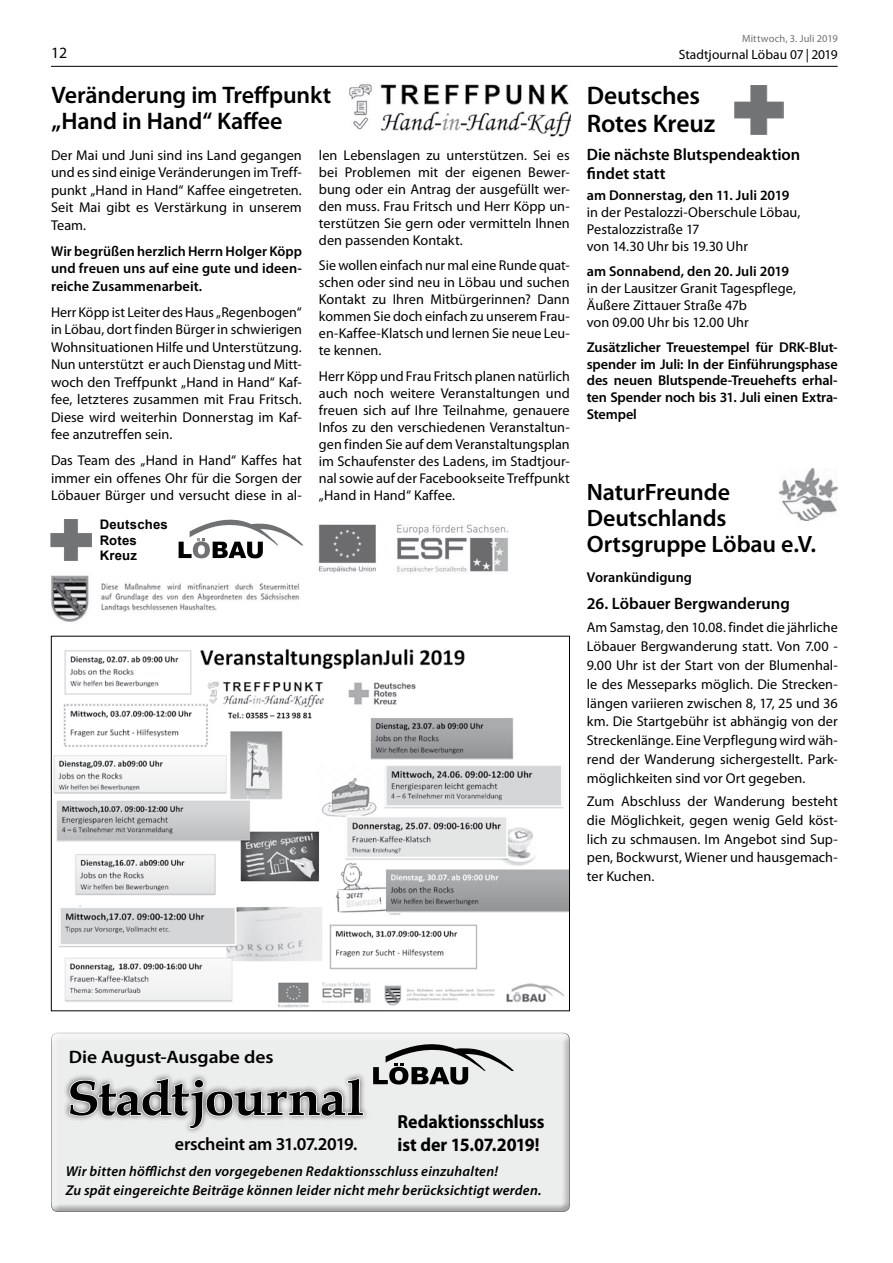
<style>
.page{position:relative;width:893px;height:1263px;background:#fff}
.page>*{position:absolute;margin:0;border:0;box-sizing:border-box;transform-origin:0 0}
.t1{font:600 25.5px/27.9px "Myriad Pro";letter-spacing:-.01em;color:#000}
.t2{font:600 24px/26.2px "Myriad Pro";letter-spacing:-.005em;color:#000}
.t3{font:600 23.7px/26px "Myriad Pro";letter-spacing:-.005em;color:#000}
.t4{font:700 18.9px "Myriad Pro";letter-spacing:-.005em;color:#000;scale:.95 1}
.t5{font:600 18px "Myriad Pro";letter-spacing:-.015em;color:#000}
.t6{font:600 18px "Myriad Pro";letter-spacing:-.015em;color:#000;scale:1.08 1}
.t7{font:600 16.5px/19.2px "Myriad Pro";color:#000}
.t8{font:15.75px "Myriad Pro";color:#000}
.t9{font:14.25px/17.5px "Myriad Pro";letter-spacing:.005em;color:#000;text-align:justify}
.t10{font:600 14.25px/16.8px "Myriad Pro";letter-spacing:.005em;color:#000;text-align:justify}
.t11{font:italic 600 14.25px/19.5px "Myriad Pro";letter-spacing:.015em;color:#000}
.t12{font:13.5px "Myriad Pro";color:#000}
.t13{font:700 13.2px/15.6px "Arial";letter-spacing:.015em;color:#000}
.t14{font:10.5px "Myriad Pro";letter-spacing:.01em;color:#707172}
</style>
<div class="page">
<hr style="left:51px;top:66px;width:787px;height:1px;background:#000">
<img style="left:349px;top:84px;width:222px;height:53px">
<img style="left:318px;top:524px;width:190px;height:49px">
<img style="left:50px;top:520px;width:42px;height:40px">
<img style="left:51px;top:575px;width:249px;height:47px">
<svg style="left:179px;top:519px;width:125px;height:39px"></svg>
<img style="left:53px;top:648px;width:515px;height:358px">
<img style="left:734px;top:86px;width:50px;height:48px">
<div style="left:49px;top:1033px;width:522px;height:180px;background:#000;opacity:.3"></div>
<div style="left:63px;top:1072px;width:307px;height:63px;background:#000;opacity:.6"></div>
<svg style="left:68px;top:751px;width:297px;height:408px"></svg>
<svg style="left:70px;top:1079px;width:293px;height:49px;background:#9e9f9f"></svg>
<svg style="left:373px;top:1042px;width:141px;height:42px;background:#a6a7a7"></svg>
<img style="left:779px;top:469px;width:59px;height:52px">
<p class="t8" style="left:51px;top:43px;width:18px">12</p>
<h2 class="t2" style="left:52px;top:81px;width:281px">Veränderung im Treffpunkt „Hand in Hand“ Kaffee</h2>
<p class="t9" style="left:51px;top:146px;width:252px">Der Mai und Juni sind ins Land gegangen und es sind einige Veränderungen im Treff&shy;punkt „Hand in Hand“ Kaffee eingetreten.<br>Seit Mai gibt es Verstärkung in unserem Team.</p>
<p class="t10" style="left:51px;top:242px;width:252px;line-height:17.5px">Wir begrüßen herzlich Herrn Holger Köpp und freuen uns auf eine gute und ideen&shy;reiche Zusammenarbeit.</p>
<p class="t9" style="left:51px;top:303px;width:252px">Herr Köpp ist Leiter des Haus „Regenbogen“ in Löbau, dort finden Bürger in schwierigen Wohnsituationen Hilfe und Unterstützung.<br>Nun unterstützt er auch Dienstag und Mitt&shy;woch den Treffpunkt „Hand in Hand“ Kaf&shy;fee, letzteres zusammen mit Frau Fritsch.<br>Diese wird weiterhin Donnerstag im Kaf&shy;fee anzutreffen sein.</p>
<p class="t9" style="left:51px;top:451px;width:252px">Das Team des „Hand in Hand“ Kaffes hat immer ein offenes Ohr für die Sorgen der Löbauer Bürger und versucht diese in al-</p>
<p class="t13" style="left:100px;top:517px;width:70px">Deutsches<br>Rotes<br>Kreuz</p>
<p class="t9" style="left:319px;top:146px;width:252px;line-height:17.1px">len Lebenslagen zu unterstützen. Sei es bei Problemen mit der eigenen Bewer&shy;bung oder ein Antrag der ausgefüllt wer&shy;den muss. Frau Fritsch und Herr Köpp un&shy;terstützen Sie gern oder vermitteln Ihnen den passenden Kontakt.</p>
<p class="t9" style="left:319px;top:257px;width:252px;line-height:17px">Sie wollen einfach nur mal eine Runde quat&shy;schen oder sind neu in Löbau und suchen Kontakt zu Ihren Mitbürgerinnen? Dann kommen Sie doch einfach zu unserem Frau&shy;en-Kaffee-Klatsch und lernen Sie neue Leu&shy;te kennen.</p>
<p class="t9" style="left:319px;top:367px;width:252px;line-height:17px">Herr Köpp und Frau Fritsch planen natürlich auch noch weitere Veranstaltungen und freuen sich auf Ihre Teilnahme, genauere Infos zu den verschiedenen Veranstaltun&shy;gen finden Sie auf dem Veranstaltungsplan im Schaufenster des Ladens, im Stadtjour&shy;nal sowie auf der Facebookseite Treffpunkt „Hand in Hand“ Kaffee.</p>
<p class="t14" style="left:742px;top:32px;width:97px">Mittwoch, 3. Juli 2019</p>
<p class="t12" style="left:679px;top:46px;width:160px">Stadtjournal Löbau 07 | 2019</p>
<h1 class="t1" style="left:587px;top:81px;width:130px">Deutsches<br>Rotes Kreuz</h1>
<p class="t7" style="left:587px;top:145px;width:215px">Die nächste Blutspendeaktion findet statt</p>
<p class="t10" style="left:587px;top:187px;width:204px">am Donnerstag, den 11. Juli 2019</p>
<p class="t9" style="left:587px;top:204px;width:215px;line-height:16.8px;text-align:left">in der Pestalozzi-Oberschule Löbau,<br>Pestalozzistraße 17<br>von 14.30 Uhr bis 19.30 Uhr</p>
<p class="t10" style="left:587px;top:263px;width:204px">am Sonnabend, den 20. Juli 2019</p>
<p class="t9" style="left:587px;top:279px;width:211px;line-height:16.8px;text-align:left">in der Lausitzer Granit Tagespflege,<br>Äußere Zittauer Straße 47b<br>von 09.00 Uhr bis 12.00 Uhr</p>
<p class="t10" style="left:587px;top:338px;width:252px">Zusätzlicher Treuestempel für DRK-Blut&shy;spender im Juli: In der Einführungsphase des neuen Blutspende-Treuehefts erhal&shy;ten Spender noch bis 31. Juli einen Extra-Stempel</p>
<h3 class="t3" style="left:587px;top:479px;width:231px">NaturFreunde<br>Deutschlands<br>Ortsgruppe Löbau e.V.</h3>
<p class="t10" style="left:587px;top:568px;width:107px">Vorankündigung</p>
<p class="t7" style="left:587px;top:594px;width:204px">26. Löbauer Bergwanderung</p>
<p class="t9" style="left:587px;top:618px;width:252px;line-height:18.9px">Am Samstag, den 10.08. findet die jährliche Löbauer Bergwanderung statt. Von 7.00 - 9.00 Uhr ist der Start von der Blumenhal&shy;le des Messeparks möglich. Die Strecken&shy;längen variieren zwischen 8, 17, 25 und 36 km. Die Startgebühr ist abhängig von der Streckenlänge. Eine Verpflegung wird wäh&shy;rend der Wanderung sichergestellt. Park&shy;möglichkeiten sind vor Ort gegeben.</p>
<p class="t9" style="left:587px;top:792px;width:252px;line-height:18.8px">Zum Abschluss der Wanderung besteht die Möglichkeit, gegen wenig Geld köst&shy;lich zu schmausen. Im Angebot sind Sup&shy;pen, Bockwurst, Wiener und hausgemach&shy;ter Kuchen.</p>
<p class="t6" style="left:69px;top:1045px;width:191px">Die August-Ausgabe des</p>
<h3 class="t4" style="left:398px;top:1109px;width:156px">Redaktionsschluss</h3>
<p class="t5" style="left:175px;top:1132px;width:184px">erscheint am 31.07.2019.</p>
<h3 class="t4" style="left:398px;top:1132px;width:151px">ist der 15.07.2019!</h3>
<p class="t11" style="left:66px;top:1160px;width:477px">Wir bitten höfflichst den vorgegebenen Redaktionsschluss einzuhalten!<br>Zu spät eingereichte Beiträge können leider nicht mehr berücksichtigt werden.</p>
</div>
